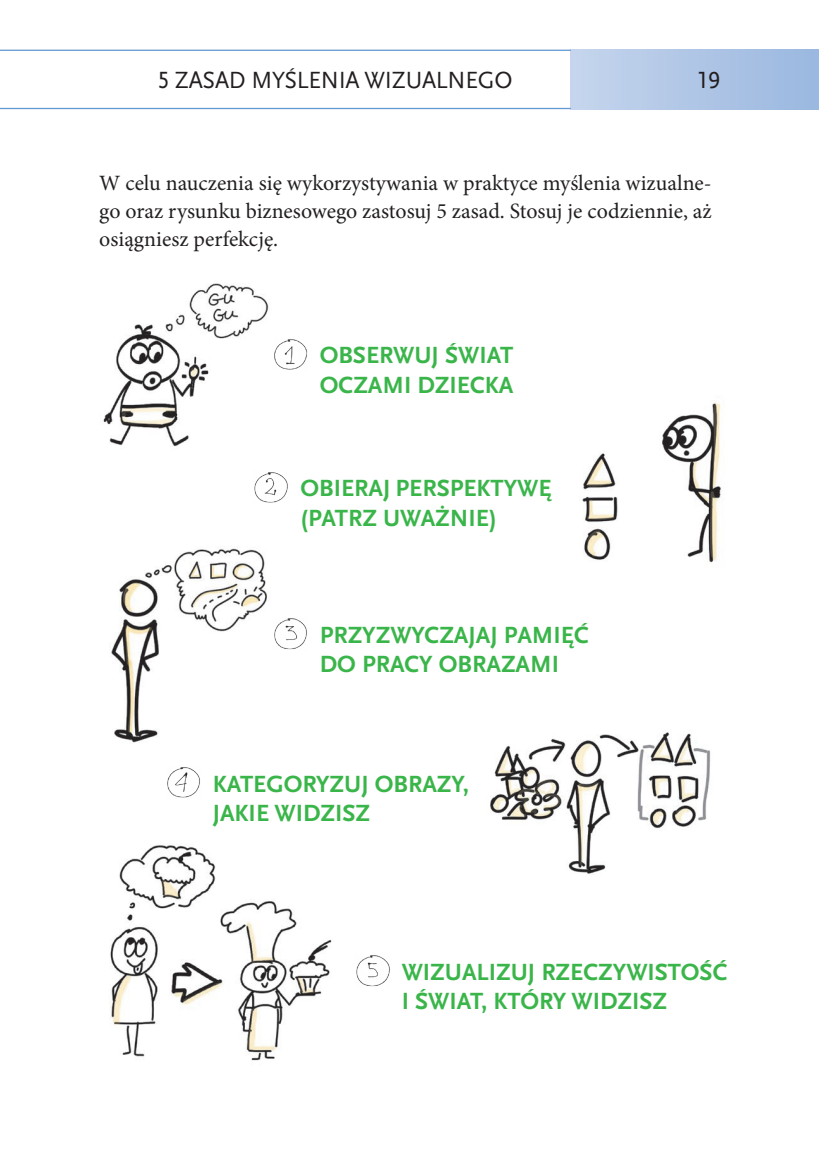
<style>
.page{position:relative;width:819px;height:1166px;background:#fff}
.page>*{position:absolute;margin:0;border:0;box-sizing:border-box;transform-origin:0 0}
.Zielony{font:700 24.5px/29.4px "Scala Sans Pro";color:#3ab54a}
.t1{font:24.5px "Scala Sans Pro";letter-spacing:-.01em;color:#231f20}
.Tekst{font:21.88px/28px "Minion Pro";color:#231f20;text-align:justify}
</style>
<div class="page">
<div style="left:570px;top:50px;width:249px;height:59px;background:linear-gradient(to right,#c6d5ec,#9ab7e0)"></div>
<hr style="left:0;top:50px;width:570px;height:1px;background:#6599d1">
<hr style="left:0;top:108px;width:570px;height:1px;background:#6599d1">
<img style="left:274px;top:339px;width:33px;height:31px">
<img style="left:274px;top:618px;width:33px;height:32px">
<img style="left:167px;top:767px;width:33px;height:31px">
<img style="left:356px;top:955px;width:34px;height:32px">
<img style="left:103px;top:283px;width:166px;height:164px">
<img style="left:110px;top:845px;width:222px;height:216px">
<img style="left:582px;top:402px;width:139px;height:161px">
<img style="left:490px;top:732px;width:221px;height:142px">
<img style="left:111px;top:548px;width:156px;height:195px">
<img style="left:254px;top:472px;width:34px;height:31px">
<p class="t1" style="left:157px;top:66px;width:357px">5 ZASAD MYŚLENIA WIZUALNEGO</p>
<p class="t1" style="left:698px;top:66px;width:23px">19</p>
<p class="Tekst" style="left:99px;top:169px;width:614px">W celu nauczenia się wykorzystywania w praktyce myślenia wizualne&shy;go oraz rysunku biznesowego zastosuj 5 zasad. Stosuj je codziennie, aż osiągniesz perfekcję.</p>
<p class="Zielony" style="left:320px;top:341px;width:195px">OBSERWUJ ŚWIAT<br>OCZAMI DZIECKA</p>
<p class="Zielony" style="left:300px;top:474px;width:252px">OBIERAJ PERSPEKTYWĘ (PATRZ UWAŻNIE)</p>
<p class="Zielony" style="left:320px;top:620px;width:270px">PRZYZWYCZAJAJ PAMIĘĆ<br>DO PRACY OBRAZAMI</p>
<p class="Zielony" style="left:213px;top:769px;width:258px">KATEGORYZUJ OBRAZY,<br>JAKIE WIDZISZ</p>
<p class="Zielony" style="left:402px;top:957px;width:327px">WIZUALIZUJ RZECZYWISTOŚĆ<br>I ŚWIAT, KTÓRY WIDZISZ</p>
</div>
